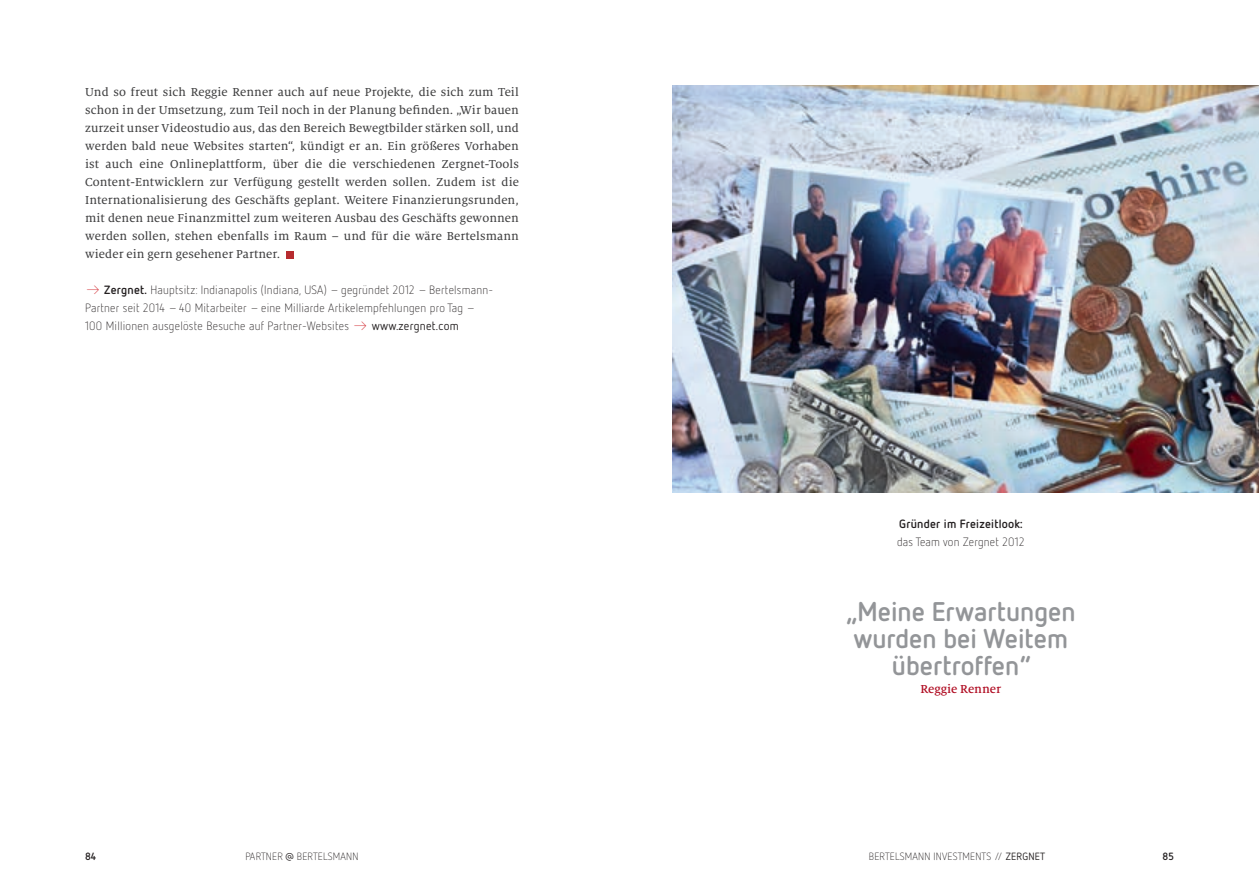
<style>
.page{position:relative;width:1259px;height:893px;background:#fff}
.page>*{position:absolute;margin:0;border:0;box-sizing:border-box;transform-origin:0 0}
.Zitat{font:700 27px/27px "Netto OT";color:#939598;text-align:center}
.Lauftext_Einzug{font:12.75px/18px "Milo Serif OT Text";letter-spacing:.01em;color:#3e3e3f;text-align:justify}
.Zitat_Name{font:500 12.75px "Milo Serif OT";color:#b00c22}
.Divisionen{font:300 12px/18px "Netto OT";letter-spacing:.02em;color:#231f20}
.BU_standard{font:700 12px/18px "Netto OT";letter-spacing:.02em;color:#231f20}
.t1{font:300 10.5px "Netto OT";letter-spacing:.02em;color:#231f20}
.t2{font:700 10.5px "Netto OT";color:#231f20}
.s1{color:#d1232a}
.s2{font-weight:700}
.s3{font-weight:400}
.s4{font-weight:300}
.s5{font-family:"Antipasto";font-weight:400}
</style>
<div class="page">
<img style="left:672px;top:85px;width:587px;height:407px">
<div style="left:286px;top:251px;width:7px;height:8px;background:#b72b2f"></div>
<p class="Lauftext_Einzug" style="left:85px;top:83px;width:435px">Und so freut sich Reggie Renner auch auf neue Projekte, die sich zum Teil schon in der Umsetzung, zum Teil noch in der Planung befinden. „Wir bauen zurzeit unser Videostudio aus, das den Bereich Bewegtbilder stärken soll, und werden bald neue Websites starten“, kündigt er an. Ein größeres Vorhaben ist auch eine Onlineplattform, über die die verschiedenen Zergnet-Tools Content-Entwicklern zur Verfügung gestellt werden sollen. Zudem ist die Internationalisierung des Geschäfts geplant. Weitere Finanzierungsrunden, mit denen neue Finanzmittel zum weiteren Ausbau des Geschäfts gewonnen werden sollen, stehen ebenfalls im Raum – und für die wäre Bertelsmann wieder ein gern gesehener Partner.</p>
<p class="Divisionen" style="left:85px;top:281px;width:410px"><span class="s1">→</span> <span class="s2">Zergnet.</span> Hauptsitz: Indianapolis (Indiana, USA) – gegründet 2012 – Bertelsmann-<br>Partner seit 2014 – 40 Mitarbeiter – eine Milliarde Artikelempfehlungen pro Tag –<br>100 Millionen ausgelöste Besuche auf Partner-Websites <span class="s1">→</span> <span class="s3">www.zergnet.com</span></p>
<p class="BU_standard" style="left:897px;top:515px;width:129px">Gründer im Freizeitlook: <span class="s4">das Team von Zergnet 2012</span></p>
<p class="Zitat" style="left:846px;top:597px;width:231px">„Meine Erwartungen wurden bei Weitem übertroffen“</p>
<p class="Zitat_Name" style="left:920px;top:682px;width:82px">Reggie Renner</p>
<p class="t2" style="left:85px;top:850px;width:13px">84</p>
<p class="t1" style="left:245px;top:850px;width:115px">PARTNER <span class="s5">@</span> BERTELSMANN</p>
<p class="t1" style="left:869px;top:850px;width:178px">BERTELSMANN INVESTMENTS // <span class="s3">ZERGNET</span></p>
<p class="t2" style="left:1162px;top:850px;width:13px">85</p>
</div>
